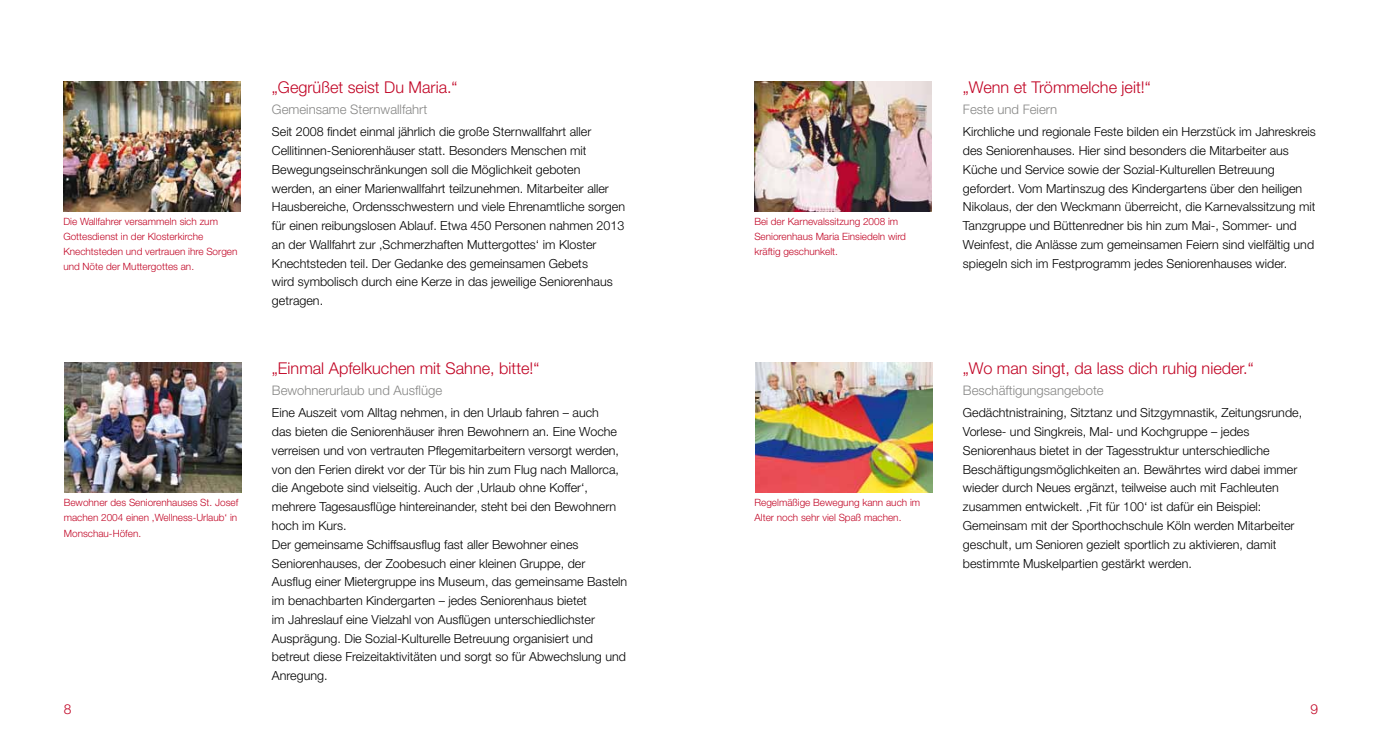
<style>
.page{position:relative;width:1382px;height:745px;background:#fff}
.page>*{position:absolute;margin:0;border:0;box-sizing:border-box;transform-origin:0 0}
.t1{font:300 16.25px "Helvetica Neue LT Std";color:#c10525}
.t2{font:300 13.75px "Helvetica Neue LT Std";color:#c10525}
.t3{font:300 13.12px "Helvetica Neue LT Std";color:#878786}
.t4{font:300 12.5px/18.8px "Helvetica Neue LT Std";color:#000}
.t5{font:300 10px/15px "Helvetica Neue LT Std";color:#c10525}
</style>
<div class="page">
<img style="left:64px;top:81px;width:177px;height:130px">
<img style="left:64px;top:362px;width:177px;height:130px">
<img style="left:755px;top:81px;width:177px;height:130px">
<img style="left:755px;top:362px;width:177px;height:130px">
<p class="t5" style="left:63px;top:214px;width:176px">Die Wallfahrer versammeln sich zum Gottesdienst in der Klosterkirche Knechtsteden und vertrauen ihre Sorgen und Nöte der Muttergottes an.</p>
<p class="t5" style="left:64px;top:495px;width:176px;text-align:justify">Bewohner des Seniorenhauses St. Josef machen 2004 einen ‚Wellness-Urlaub‘ in Monschau-Höfen.</p>
<h1 class="t1" style="left:272px;top:77px;width:187px">„Gegrüßet seist Du Maria.“</h1>
<p class="t3" style="left:272px;top:101px;width:157px">Gemeinsame Sternwallfahrt</p>
<p class="t4" style="left:272px;top:122px;width:355px">Seit 2008 findet einmal jährlich die große Sternwallfahrt aller Cellitinnen-Seniorenhäuser statt. Besonders Menschen mit Bewegungseinschränkungen soll die Möglichkeit geboten werden, an einer Marienwallfahrt teilzunehmen. Mitarbeiter aller Hausbereiche, Ordensschwestern und viele Ehrenamtliche sorgen für einen reibungslosen Ablauf. Etwa 450 Personen nahmen 2013 an der Wallfahrt zur ‚Schmerzhaften Muttergottes‘ im Kloster Knechtsteden teil. Der Gedanke des gemeinsamen Gebets<br>wird symbolisch durch eine Kerze in das jeweilige Seniorenhaus getragen.</p>
<h1 class="t1" style="left:272px;top:358px;width:269px">„Einmal Apfelkuchen mit Sahne, bitte!“</h1>
<p class="t3" style="left:272px;top:382px;width:172px">Bewohnerurlaub und Ausflüge</p>
<p class="t4" style="left:272px;top:403px;width:357px">Eine Auszeit vom Alltag nehmen, in den Urlaub fahren – auch<br>das bieten die Seniorenhäuser ihren Bewohnern an. Eine Woche verreisen und von vertrauten Pflegemitarbeitern versorgt werden, von den Ferien direkt vor der Tür bis hin zum Flug nach Mallorca, die Angebote sind vielseitig. Auch der ‚Urlaub ohne Koffer‘, mehrere Tagesausflüge hintereinander, steht bei den Bewohnern hoch im Kurs.<br>Der gemeinsame Schiffsausflug fast aller Bewohner eines Seniorenhauses, der Zoobesuch einer kleinen Gruppe, der Ausflug einer Mietergruppe ins Museum, das gemeinsame Basteln im benachbarten Kindergarten – jedes Seniorenhaus bietet<br>im Jahreslauf eine Vielzahl von Ausflügen unterschiedlichster Ausprägung. Die Sozial-Kulturelle Betreuung organisiert und betreut diese Freizeitaktivitäten und sorgt so für Abwechslung und Anregung.</p>
<p class="t5" style="left:754px;top:214px;width:153px">Bei der Karnevalssitzung 2008 im<br>Seniorenhaus Maria Einsiedeln wird kräftig geschunkelt.</p>
<p class="t5" style="left:755px;top:495px;width:167px">Regelmäßige Bewegung kann auch im<br>Alter noch sehr viel Spaß machen.</p>
<h1 class="t1" style="left:963px;top:77px;width:189px">„Wenn et Trömmelche jeit!“</h1>
<p class="t3" style="left:963px;top:101px;width:96px">Feste und Feiern</p>
<p class="t4" style="left:963px;top:122px;width:354px">Kirchliche und regionale Feste bilden ein Herzstück im Jahreskreis des Seniorenhauses. Hier sind besonders die Mitarbeiter aus Küche und Service sowie der Sozial-Kulturellen Betreuung gefordert. Vom Martinszug des Kindergartens über den heiligen Nikolaus, der den Weckmann überreicht, die Karnevalssitzung mit Tanzgruppe und Büttenredner bis hin zum Mai-, Sommer- und Weinfest, die Anlässe zum gemeinsamen Feiern sind vielfältig und spiegeln sich im Festprogramm jedes Seniorenhauses wider.</p>
<h1 class="t1" style="left:963px;top:358px;width:292px">„Wo man singt, da lass dich ruhig nieder.“</h1>
<p class="t3" style="left:963px;top:382px;width:142px">Beschäftigungsangebote</p>
<p class="t4" style="left:963px;top:403px;width:341px">Gedächtnistraining, Sitztanz und Sitzgymnastik, Zeitungsrunde, Vorlese- und Singkreis, Mal- und Kochgruppe – jedes Seniorenhaus bietet in der Tagesstruktur unterschiedliche Beschäftigungsmöglichkeiten an. Bewährtes wird dabei immer wieder durch Neues ergänzt, teilweise auch mit Fachleuten zusammen entwickelt. ‚Fit für 100‘ ist dafür ein Beispiel:<br>Gemeinsam mit der Sporthochschule Köln werden Mitarbeiter geschult, um Senioren gezielt sportlich zu aktivieren, damit bestimmte Muskelpartien gestärkt werden.</p>
<p class="t2" style="left:64px;top:700px;width:9px">8</p>
<p class="t2" style="left:1310px;top:700px;width:9px">9</p>
</div>
